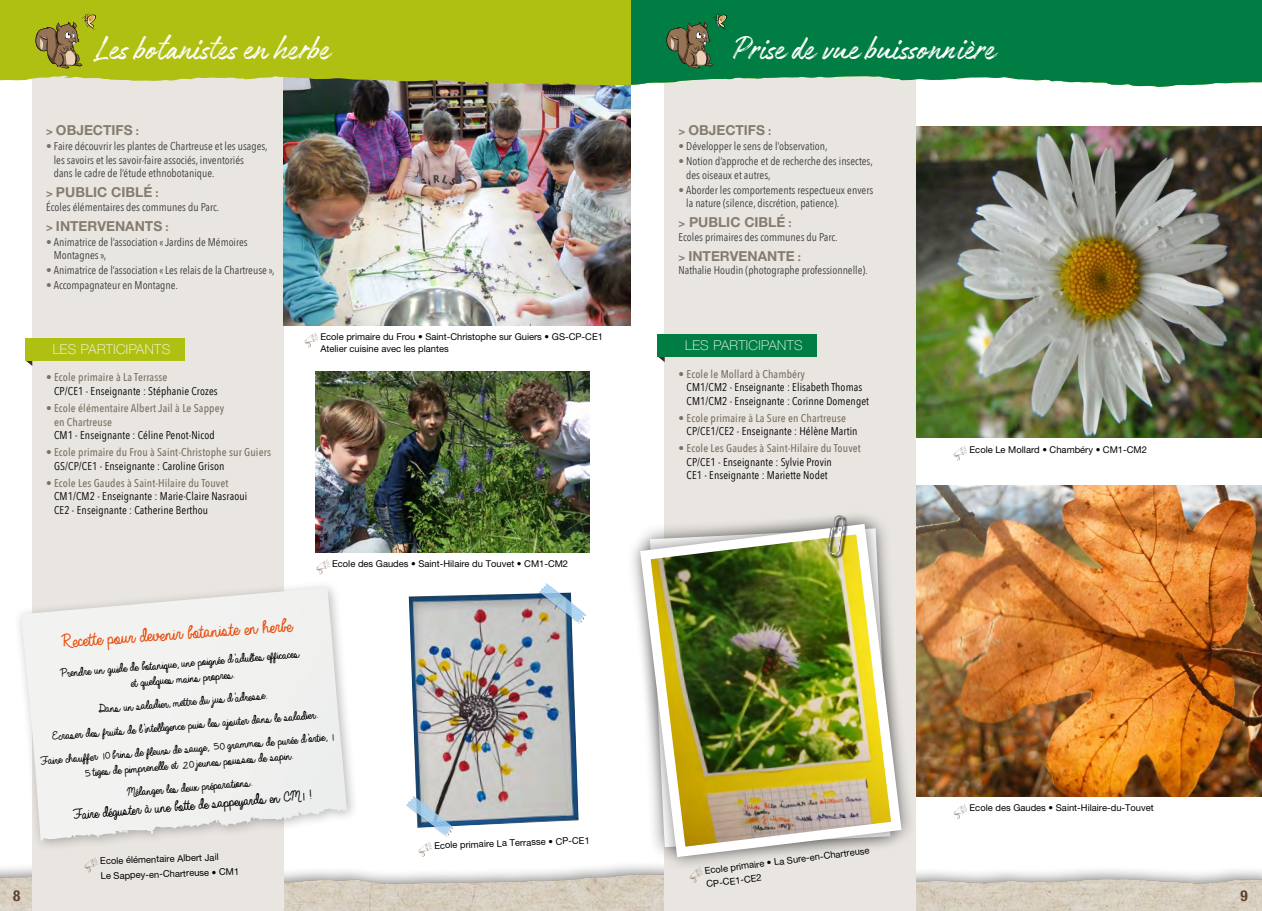
<style>
.page{position:relative;width:1262px;height:911px;background:#fff}
.page>*{position:absolute;margin:0;border:0;box-sizing:border-box;transform-origin:0 0}
.t1{font:37.5px "Authenia Textured";color:#fff;scale:.96 1}
.t2{font:20px "Always In My Heart";color:#e94e0f}
.t3{font:15.38px "Always In My Heart";color:#000}
.t4{font:700 condensed 15px "Helvetica Neue LT Pro";color:#5f432f}
.t5{font:700 13.75px "Helvetica Neue LT Pro";color:#867c6e}
.t6{font:100 13.5px "Helvetica Neue LT Pro";letter-spacing:.03em;color:#fff}
.t7{font:12.88px/23.4px "Always In My Heart";color:#000;text-align:center}
.t8{font:11.25px/13.5px "Avenir Next Condensed";color:#3c3c3b}
.t9{font:11.25px/13.5px "Avenir Next Condensed";letter-spacing:.01em;color:#000}
.t10{font:500 11.25px/13.5px "Avenir Next Condensed";letter-spacing:.01em;color:#7a7162}
.t11{font:9.38px/15px "Helvetica Neue LT Pro";color:#000}
.s1{font-size:11.25px}
.s2{font-weight:500;color:#7a7162}
</style>
<div class="page">
<img style="left:315px;top:372px;width:275px;height:180px">
<div style="left:0;top:859px;width:1261px;height:52px;background:#000;opacity:.45"></div>
<img style="left:0;top:873px;width:1261px;height:38px">
<div style="left:664px;top:0;width:252px;height:911px;background:#e9e6e2"></div>
<div style="left:32px;top:0;width:251px;height:911px;background:#e9e6e2"></div>
<div style="left:13px;top:579px;width:346px;height:273px;background:#000;opacity:.28"></div>
<svg style="left:21px;top:614px;width:281px;height:227px"></svg>
<svg style="left:25px;top:360px;width:7px;height:6px"></svg>
<svg style="left:657px;top:356px;width:7px;height:6px"></svg>
<img style="left:284px;top:87px;width:347px;height:238px">
<div style="left:25px;top:338px;width:159px;height:22px;background:#afc013"></div>
<div style="left:657px;top:334px;width:159px;height:22px;background:#007d43"></div>
<svg style="left:0;top:0;width:631px;height:87px;background:#afbe1f"></svg>
<svg style="left:32px;top:13px;width:67px;height:55px;background:#9e9d2e"></svg>
<svg style="left:631px;top:0;width:630px;height:87px;background:#138650"></svg>
<svg style="left:662px;top:13px;width:68px;height:55px;background:#36764a"></svg>
<svg style="left:84px;top:857px;width:14px;height:15px"></svg>
<svg style="left:418px;top:842px;width:14px;height:14px"></svg>
<svg style="left:305px;top:333px;width:13px;height:14px"></svg>
<img style="left:406px;top:583px;width:179px;height:252px">
<svg style="left:316px;top:559px;width:13px;height:15px"></svg>
<svg style="left:953px;top:446px;width:14px;height:14px"></svg>
<svg style="left:953px;top:804px;width:14px;height:15px"></svg>
<svg style="left:689px;top:871px;width:13px;height:11px"></svg>
<img style="left:916px;top:127px;width:345px;height:310px">
<img style="left:916px;top:486px;width:345px;height:310px">
<div style="left:625px;top:509px;width:291px;height:362px;background:#000;opacity:.5"></div>
<img style="left:635px;top:518px;width:271px;height:344px">
<div style="left:828px;top:516px;width:19px;height:43px;background:#000;opacity:.76"></div>
<svg style="left:827px;top:515px;width:16px;height:40px"></svg>
<h1 class="t1" style="left:95px;top:29px;width:246px">Les botanistes en herbe</h1>
<p class="t5" style="left:46px;top:122px;width:94px"><span class="s1">&gt;</span> OBJECTIFS <span class="s1">:</span></p>
<p class="t8" style="left:54px;top:139px;width:215px;text-indent:-8px"><span class="s2">•</span> Faire découvrir les plantes de Chartreuse et les usages, les savoirs et les savoir-faire associés, inventoriés<br>dans le cadre de l’étude ethnobotanique.</p>
<p class="t5" style="left:46px;top:184px;width:114px"><span class="s1">&gt;</span> PUBLIC CIBLÉ <span class="s1">:</span></p>
<p class="t8" style="left:46px;top:200px;width:175px">Écoles élémentaires des communes du Parc.</p>
<p class="t5" style="left:46px;top:217px;width:124px"><span class="s1">&gt;</span> INTERVENANTS <span class="s1">:</span></p>
<p class="t8" style="left:54px;top:235px;width:195px;text-indent:-8px"><span class="s2">•</span> Animatrice de l’association « Jardins de Mémoires<br>Montagnes »,</p>
<p class="t8" style="left:46px;top:263px;width:230px"><span class="s2">•</span> Animatrice de l’association « Les relais de la Chartreuse »,</p>
<p class="t8" style="left:46px;top:278px;width:133px"><span class="s2">•</span> Accompagnateur en Montagne.</p>
<h1 class="t1" style="left:732px;top:29px;width:275px">Prise de vue buissonnière</h1>
<p class="t5" style="left:678px;top:122px;width:94px"><span class="s1">&gt;</span> OBJECTIFS <span class="s1">:</span></p>
<p class="t8" style="left:678px;top:139px;width:151px"><span class="s2">•</span> Développer le sens de l’observation,</p>
<p class="t8" style="left:686px;top:154px;width:188px;text-indent:-8px"><span class="s2">•</span> Notion d’approche et de recherche des insectes, des oiseaux et autres,</p>
<p class="t8" style="left:686px;top:183px;width:188px;text-indent:-8px"><span class="s2">•</span> Aborder les comportements respectueux envers la nature (silence, discrétion, patience).</p>
<p class="t5" style="left:678px;top:214px;width:115px"><span class="s1">&gt;</span> PUBLIC CIBLÉ <span class="s1">:</span></p>
<p class="t8" style="left:678px;top:230px;width:161px">Ecoles primaires des communes du Parc.</p>
<p class="t5" style="left:678px;top:247px;width:124px"><span class="s1">&gt;</span> INTERVENANTE <span class="s1">:</span></p>
<p class="t8" style="left:678px;top:263px;width:191px">Nathalie Houdin (photographe professionnelle).</p>
<p class="t11" style="left:320px;top:330px;width:284px;line-height:12.5px">Ecole primaire du Frou • Saint-Christophe sur Guiers • GS-CP-CE1<br>Atelier cuisine avec les plantes</p>
<p class="t6" style="left:53px;top:341px;width:119px">LES PARTICIPANTS</p>
<p class="t6" style="left:685px;top:337px;width:119px">LES PARTICIPANTS</p>
<p class="t10" style="left:46px;top:371px;width:123px">• Ecole primaire à La Terrasse</p>
<p class="t9" style="left:54px;top:384px;width:165px">CP/CE1 - Enseignante : Stéphanie Crozes</p>
<p class="t10" style="left:54px;top:401px;width:172px;text-indent:-8px">• Ecole élémentaire Albert Jail à Le Sappey en Chartreuse</p>
<p class="t9" style="left:54px;top:428px;width:162px">CM1 - Enseignante : Céline Penot-Nicod</p>
<p class="t10" style="left:46px;top:445px;width:226px">• Ecole primaire du Frou à Saint-Christophe sur Guiers</p>
<p class="t9" style="left:54px;top:458px;width:172px">GS/CP/CE1 - Enseignante : Caroline Grison</p>
<p class="t10" style="left:46px;top:476px;width:184px">• Ecole Les Gaudes à Saint-Hilaire du Touvet</p>
<p class="t9" style="left:54px;top:489px;width:195px">CM1/CM2 - Enseignante : Marie-Claire Nasraoui<br>CE2 - Enseignante : Catherine Berthou</p>
<p class="t11" style="left:332px;top:556px;width:237px">Ecole des Gaudes • Saint-Hilaire du Touvet • CM1-CM2</p>
<h2 class="t2" style="left:58px;top:631px;width:232px;rotate:-4deg">Recette pour devenir botaniste en herbe</h2>
<p class="t7" style="left:57px;top:667px;width:241px;line-height:15.4px;rotate:-5deg">Prendre un guide de botanique, une poignée d’adultes efficaces et quelques mains propres.</p>
<p class="t7" style="left:33px;top:704px;width:294px;rotate:-5deg">Dans un saladier, mettre du jus d’adresse.<br>Ecraser des fruits de l’intelligence puis les ajouter dans le saladier.<br>Faire chauffer 10 brins de fleurs de sauge, 50 grammes de purée d’ortie, 1</p>
<p class="t7" style="left:79px;top:762px;width:213px;rotate:-5deg">5 tiges de pimprenelle et 20 jeunes pousses de sapin.<br>Mélanger les deux préparations.</p>
<h3 class="t3" style="left:70px;top:807px;width:239px;rotate:-5deg">Faire déguster à une botte de sappeyards en CM1 !</h3>
<p class="t11" style="left:100px;top:853px;width:140px;rotate:-2deg">Ecole élémentaire Albert Jail<br>Le Sappey-en-Chartreuse • CM1</p>
<p class="t11" style="left:434px;top:838px;width:157px;rotate:-2deg">Ecole primaire La Terrasse • CP-CE1</p>
<p class="t10" style="left:678px;top:367px;width:128px">• Ecole le Mollard à Chambéry</p>
<p class="t9" style="left:686px;top:380px;width:184px">CM1/CM2 - Enseignante : Elisabeth Thomas<br>CM1/CM2 - Enseignante : Corinne Domenget</p>
<p class="t10" style="left:678px;top:411px;width:169px">• Ecole primaire à La Sure en Chartreuse</p>
<p class="t9" style="left:686px;top:424px;width:173px">CP/CE1/CE2 - Enseignante : Hélène Martin</p>
<p class="t10" style="left:678px;top:441px;width:184px">• Ecole Les Gaudes à Saint-Hilaire du Touvet</p>
<p class="t9" style="left:686px;top:454px;width:147px">CP/CE1 - Enseignante : Sylvie Provin<br>CE1 - Enseignante : Mariette Nodet</p>
<p class="t11" style="left:704px;top:863px;width:167px;line-height:13.8px;rotate:-7deg">Ecole primaire • La Sure-en-Chartreuse<br>CP-CE1-CE2</p>
<p class="t11" style="left:969px;top:442px;width:179px">Ecole Le Mollard • Chambéry • CM1-CM2</p>
<p class="t11" style="left:969px;top:800px;width:186px">Ecole des Gaudes • Saint-Hilaire-du-Touvet</p>
<h3 class="t4" style="left:13px;top:887px;width:9px">8</h3>
<h3 class="t4" style="left:1240px;top:887px;width:9px">9</h3>
</div>
